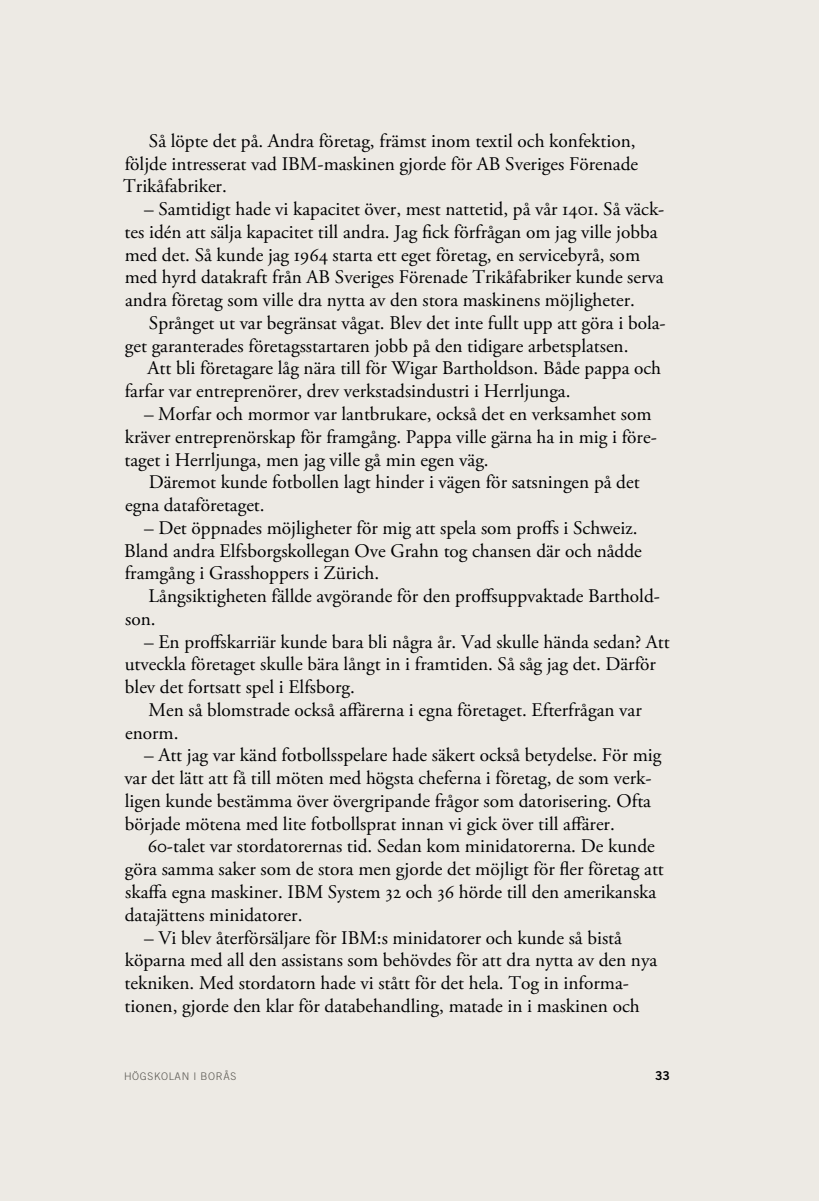
<style>
.page{position:relative;width:819px;height:1201px;background:#fff}
.page>*{position:absolute;margin:0;border:0;box-sizing:border-box;transform-origin:0 0}
.t1{font:19.25px/22.8px "Adobe Garamond Pro";color:#000001}
.t2{font:12.25px "Trade Gothic LT Std Bd 2";color:#000001}
.t3{font:300 10.5px "Trade Gothic LT Std";letter-spacing:.06em;color:#5a5852}
</style>
<div class="page">
<div style="left:0;top:0;width:819px;height:1200px;background:#edeae4"></div>
<p class="t1" style="left:123px;top:130px;width:516px;text-indent:26px">Så löpte det på. Andra företag, främst inom textil och konfektion, följde intresserat vad IBM-maskinen gjorde för AB Sveriges Förenade<br>Trikåfabriker.</p>
<p class="t1" style="left:125px;top:198px;width:541px;text-indent:19px">– Samtidigt hade vi kapacitet över, mest nattetid, på vår 1401. Så väck&shy;tes idén att sälja kapacitet till andra. Jag fick förfrågan om jag ville jobba med det. Så kunde jag 1964 starta ett eget företag, en servicebyrå, som med hyrd datakraft från AB Sveriges Förenade Trikåfabriker kunde serva andra företag som ville dra nytta av den stora maskinens möjligheter.</p>
<p class="t1" style="left:125px;top:312px;width:542px;text-indent:24px">Språnget ut var begränsat vågat. Blev det inte fullt upp att göra i bola&shy;get garanterades företagsstartaren jobb på den tidigare arbetsplatsen.</p>
<p class="t1" style="left:125px;top:358px;width:538px;text-indent:23px">Att bli företagare låg nära till för Wigar Bartholdson. Både pappa och farfar var entreprenörer, drev verkstadsindustri i Herrljunga.</p>
<p class="t1" style="left:125px;top:403px;width:533px;text-indent:19px">– Morfar och mormor var lantbrukare, också det en verksamhet som kräver entreprenörskap för framgång. Pappa ville gärna ha in mig i före&shy;taget i Herrljunga, men jag ville gå min egen väg.</p>
<p class="t1" style="left:125px;top:471px;width:516px;text-indent:24px">Däremot kunde fotbollen lagt hinder i vägen för satsningen på det egna dataföretaget.</p>
<p class="t1" style="left:124px;top:517px;width:519px;text-indent:20px">– Det öppnades möjligheter för mig att spela som proffs i Schweiz.<br>Bland andra Elfsborgskollegan Ove Grahn tog chansen där och nådde framgång i Grasshoppers i Zürich.</p>
<p class="t1" style="left:125px;top:585px;width:536px;text-indent:23px">Långsiktigheten fällde avgörande för den proffsuppvaktade Barthold&shy;son.</p>
<p class="t1" style="left:125px;top:631px;width:546px;text-indent:19px">– En proffskarriär kunde bara bli några år. Vad skulle hända sedan? Att utveckla företaget skulle bära långt in i framtiden. Så såg jag det. Därför blev det fortsatt spel i Elfsborg.</p>
<p class="t1" style="left:125px;top:699px;width:518px;text-indent:24px">Men så blomstrade också affärerna i egna företaget. Efterfrågan var enorm.</p>
<p class="t1" style="left:124px;top:744px;width:538px;text-indent:20px">– Att jag var känd fotbollsspelare hade säkert också betydelse. För mig var det lätt att få till möten med högsta cheferna i företag, de som verk&shy;ligen kunde bestämma över övergripande frågor som datorisering. Ofta började mötena med lite fotbollsprat innan vi gick över till affärer.</p>
<p class="t1" style="left:125px;top:835px;width:540px;text-indent:23px">60-talet var stordatorernas tid. Sedan kom minidatorerna. De kunde göra samma saker som de stora men gjorde det möjligt för fler företag att skaffa egna maskiner. IBM System 32 och 36 hörde till den amerikanska datajättens minidatorer.</p>
<p class="t1" style="left:125px;top:926px;width:534px;text-indent:19px">– Vi blev återförsäljare för IBM:s minidatorer och kunde så bistå köparna med all den assistans som behövdes för att dra nytta av den nya tekniken. Med stordatorn hade vi stått för det hela. Tog in informa&shy;tionen, gjorde den klar för databehandling, matade in i maskinen och</p>
<p class="t3" style="left:124px;top:1070px;width:114px">HÖGSKOLAN I BORÅS</p>
<p class="t2" style="left:655px;top:1068px;width:16px">33</p>
</div>
